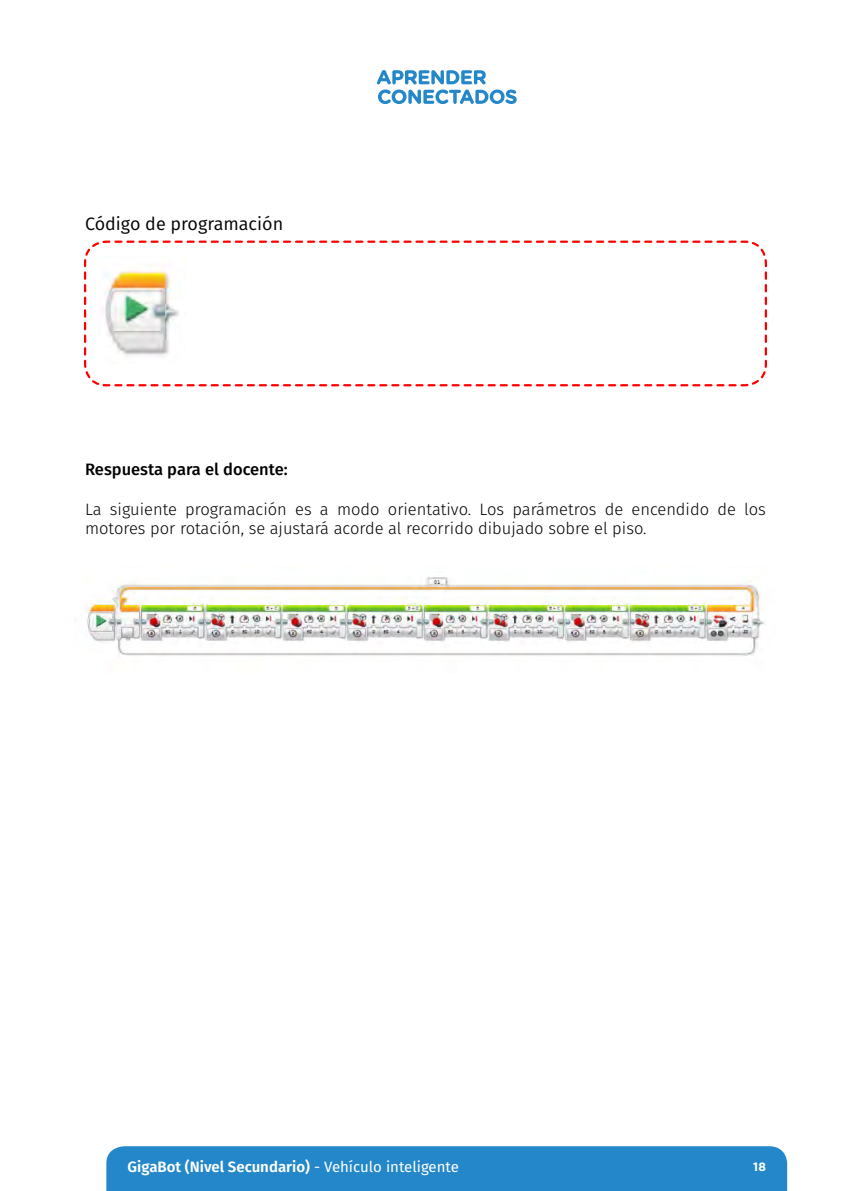
<style>
.page{position:relative;width:851px;height:1191px;background:#fff}
.page>*{position:absolute;margin:0;border:0;box-sizing:border-box;transform-origin:0 0}
.t1{font:18px "Fira Sans";color:#000}
.t2{font:300 16.5px/19.8px "Fira Sans";color:#000}
.t3{font:500 16.5px "Fira Sans";color:#000}
.t4{font:600 15px "Fira Sans";color:#fff}
.t5{font:700 12px "Gotham";color:#fff}
.s1{font-weight:400}
</style>
<div class="page">
<div style="left:106px;top:1146px;width:681px;height:45px;background:#2387c9"></div>
<svg style="left:377px;top:70px;width:139px;height:34px"></svg>
<svg style="left:84px;top:240px;width:683px;height:147px"></svg>
<img style="left:90px;top:256px;width:95px;height:107px">
<img style="left:85px;top:577px;width:679px;height:79px">
<p class="t1" style="left:85px;top:210px;width:199px">Código de programación</p>
<p class="t3" style="left:85px;top:456px;width:204px">Respuesta para el docente:</p>
<p class="t2" style="left:85px;top:499px;width:682px">La siguiente programación es a modo orientativo. Los parámetros de encendido de los motores por rotación, se ajustará acorde al recorrido dibujado sobre el piso.</p>
<p class="t4" style="left:128px;top:1155px;width:333px">GigaBot (Nivel Secundario) <span class="s1">- Vehículo inteligente</span></p>
<p class="t5" style="left:753px;top:1159px;width:14px">18</p>
</div>
